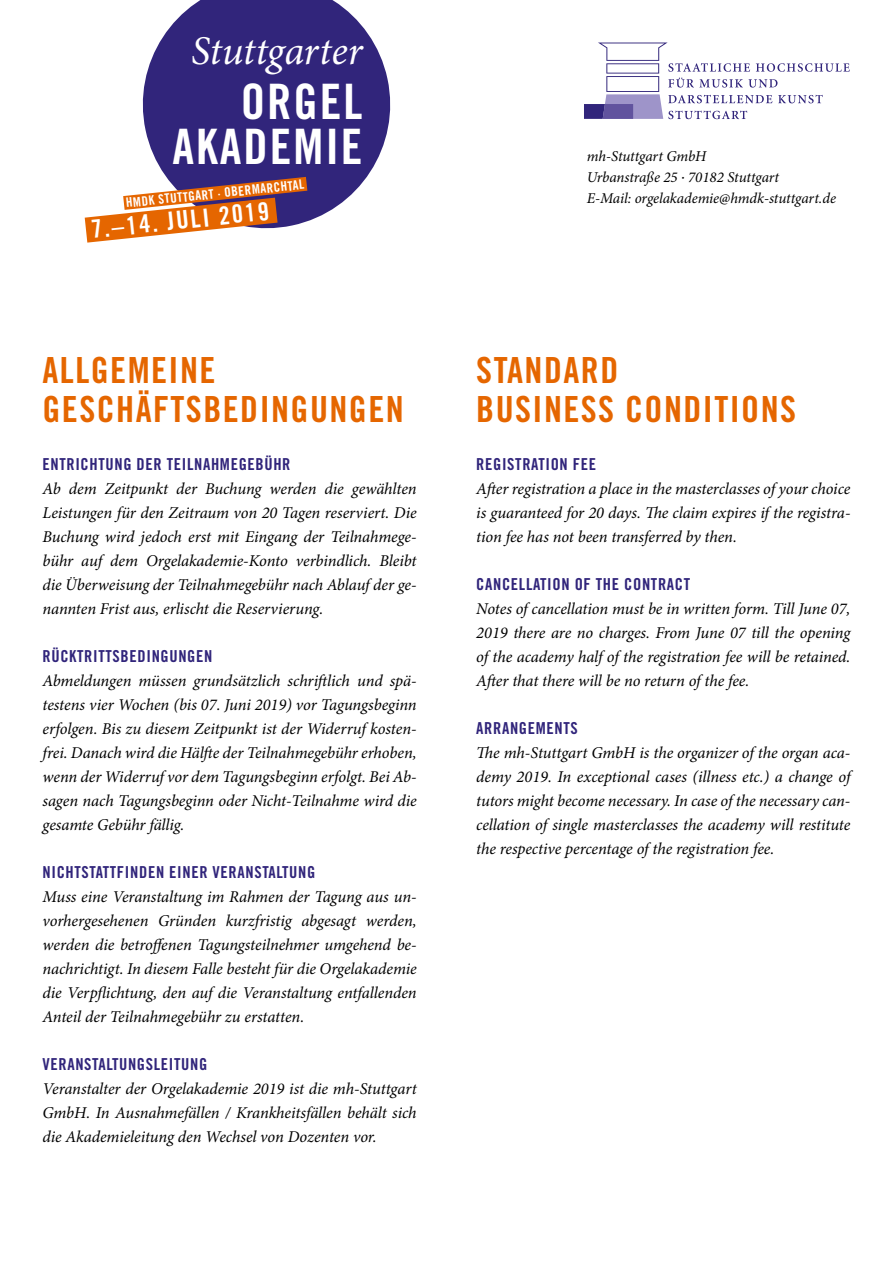
<style>
.page{position:relative;width:893px;height:1263px;background:#fff}
.page>*{position:absolute;margin:0;border:0;box-sizing:border-box;transform-origin:0 0}
.t1{font:48.9px/44.2px "Trade Gothic LT Pro Bd Cn 20";letter-spacing:.04em;color:#fff;text-align:right}
.t2{font:italic 40.8px "Minion Pro";letter-spacing:-.01em;color:#fff}
.t3{font:36px/39px "Trade Gothic LT Pro Bd Cn 20";letter-spacing:.04em;color:#e56600}
.t4{font:25.05px "Trade Gothic LT Pro Bd Cn 20";color:#fff}
.t5{font:italic 16.5px/24px "Minion Pro";letter-spacing:-.01em;color:#000;text-align:justify}
.t6{font:16.5px "Trade Gothic LT Pro Bd Cn 20";letter-spacing:.04em;color:#31257b}
.t7{font:italic 15px/21px "Minion Pro";letter-spacing:-.01em;color:#000}
.t8{font:13.05px "Trade Gothic LT Pro Bd Cn 20";color:#fff}
</style>
<div class="page">
<svg style="left:584px;top:43px;width:266px;height:76px"></svg>
<svg style="left:142px;top:0;width:249px;height:215px;background:#4e438d"></svg>
<svg style="left:84px;top:169px;width:238px;height:74px"></svg>
<h2 class="t2" style="left:191px;top:23px;width:173px">Stuttgarter</h2>
<h1 class="t1" style="left:173px;top:79px;width:192px">ORGEL<br>AKADEMIE</h1>
<h3 class="t4" style="left:90px;top:214px;width:180px;rotate:-6deg">7.–14. JULI 2019</h3>
<p class="t8" style="left:125px;top:195px;width:180px;rotate:-6deg">HMDK STUTTGART · OBERMARCHTAL</p>
<h3 class="t3" style="left:43px;top:351px;width:363px">ALLGEMEINE<br>GESCHÄFTSBEDINGUNGEN</h3>
<p class="t6" style="left:43px;top:454px;width:250px">ENTRICHTUNG DER TEILNAHMEGEBÜHR</p>
<p class="t5" style="left:43px;top:477px;width:376px">Ab dem Zeitpunkt der Buchung werden die gewählten Leistungen für den Zeitraum von 20 Tagen reserviert. Die Buchung wird jedoch erst mit Eingang der Teilnahmege&shy;bühr auf dem Orgelakademie-Konto verbindlich. Bleibt die Überweisung der Teilnahmegebühr nach Ablauf der ge&shy;nannten Frist aus, erlischt die Reservierung.</p>
<p class="t6" style="left:43px;top:646px;width:171px">RÜCKTRITTSBEDINGUNGEN</p>
<p class="t5" style="left:43px;top:669px;width:376px">Abmeldungen müssen grundsätzlich schriftlich und spä&shy;testens vier Wochen (bis 07. Juni 2019) vor Tagungsbeginn erfolgen. Bis zu diesem Zeitpunkt ist der Widerruf kosten&shy;frei. Danach wird die Hälfte der Teilnahmegebühr erhoben, wenn der Widerruf vor dem Tagungsbeginn erfolgt. Bei Ab&shy;sagen nach Tagungsbeginn oder Nicht-Teilnahme wird die gesamte Gebühr fällig.</p>
<p class="t6" style="left:43px;top:862px;width:274px">NICHTSTATTFINDEN EINER VERANSTALTUNG</p>
<p class="t5" style="left:43px;top:885px;width:376px">Muss eine Veranstaltung im Rahmen der Tagung aus un&shy;vorhergesehenen Gründen kurzfristig abgesagt werden, werden die betroffenen Tagungsteilnehmer umgehend be&shy;nachrichtigt. In diesem Falle besteht für die Orgelakademie die Verpflichtung, den auf die Veranstaltung entfallenden Anteil der Teilnahmegebühr zu erstatten.</p>
<p class="t6" style="left:43px;top:1054px;width:166px">VERANSTALTUNGSLEITUNG</p>
<p class="t5" style="left:43px;top:1077px;width:376px">Veranstalter der Orgelakademie 2019 ist die mh-Stuttgart GmbH. In Ausnahmefällen / Krankheitsfällen behält sich die Akademieleitung den Wechsel von Dozenten vor.</p>
<p class="t7" style="left:587px;top:145px;width:251px">mh-Stuttgart GmbH<br>Urbanstraße 25 · 70182 Stuttgart<br>E-Mail: orgelakademie@hmdk-stuttgart.de</p>
<h3 class="t3" style="left:476px;top:351px;width:321px">STANDARD<br>BUSINESS CONDITIONS</h3>
<p class="t6" style="left:476px;top:454px;width:121px">REGISTRATION FEE</p>
<p class="t5" style="left:476px;top:477px;width:376px">After registration a place in the masterclasses of your choice is guaranteed for 20 days. The claim expires if the registra&shy;tion fee has not been transferred by then.</p>
<p class="t6" style="left:476px;top:574px;width:215px">CANCELLATION OF THE CONTRACT</p>
<p class="t5" style="left:476px;top:597px;width:376px">Notes of cancellation must be in written form. Till June 07, 2019 there are no charges. From June 07 till the opening of the academy half of the registration fee will be retained.<br>After that there will be no return of the fee.</p>
<p class="t6" style="left:476px;top:718px;width:103px">ARRANGEMENTS</p>
<p class="t5" style="left:476px;top:741px;width:376px">The mh-Stuttgart GmbH is the organizer of the organ aca&shy;demy 2019. In exceptional cases (illness etc.) a change of tutors might become necessary. In case of the necessary can&shy;cellation of single masterclasses the academy will restitute the respective percentage of the registration fee.</p>
</div>
